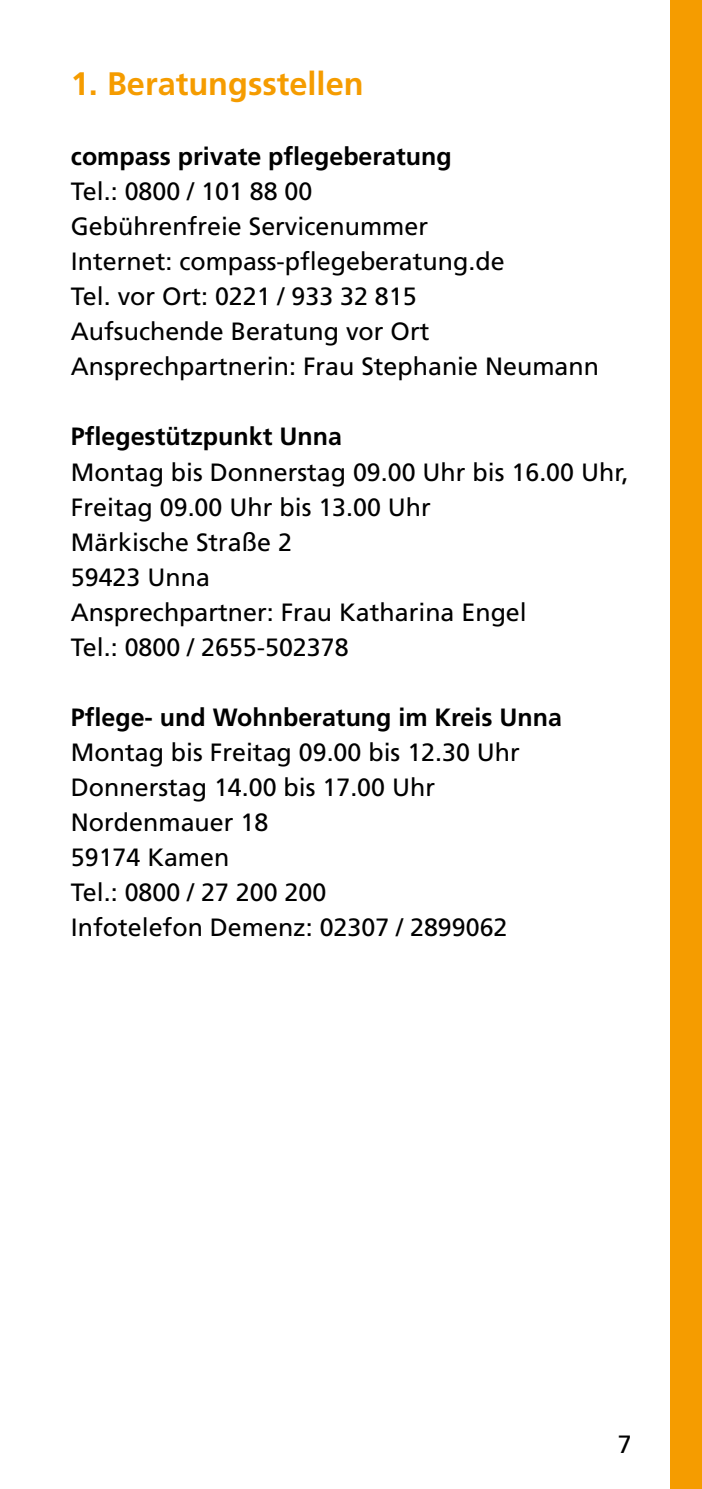
<style>
.page{position:relative;width:702px;height:1489px;background:#fff}
.page>*{position:absolute;margin:0;border:0;box-sizing:border-box;transform-origin:0 0}
.t1{font:700 32.5px "Frutiger LT Std";color:#f59c00}
.t2{font:25px/35px "Frutiger LT Std";color:#000}
.t3{font:700 25px "Frutiger LT Std";color:#000}
</style>
<div class="page">
<div style="left:670px;top:0;width:32px;height:1488px;background:#f59c00"></div>
<h1 class="t1" style="left:71px;top:65px;width:294px">1. Beratungsstellen</h1>
<p class="t3" style="left:71px;top:142px;width:382px">compass private pflegeberatung</p>
<p class="t2" style="left:71px;top:174px;width:529px">Tel.: 0800 / 101 88 00<br>Gebührenfreie Servicenummer<br>Internet: compass-pflegeberatung.de<br>Tel. vor Ort: 0221 / 933 32 815<br>Aufsuchende Beratung vor Ort<br>Ansprechpartnerin: Frau Stephanie Neumann</p>
<p class="t3" style="left:71px;top:422px;width:272px">Pflegestützpunkt Unna</p>
<p class="t2" style="left:71px;top:454px;width:559px">Montag bis Donnerstag 09.00 Uhr bis 16.00 Uhr,<br>Freitag 09.00 Uhr bis 13.00 Uhr<br>Märkische Straße 2<br>59423 Unna<br>Ansprechpartner: Frau Katharina Engel<br>Tel.: 0800 / 2655-502378</p>
<p class="t3" style="left:71px;top:702px;width:492px">Pflege- und Wohnberatung im Kreis Unna</p>
<p class="t2" style="left:71px;top:734px;width:450px">Montag bis Freitag 09.00 bis 12.30 Uhr<br>Donnerstag 14.00 bis 17.00 Uhr<br>Nordenmauer 18<br>59174 Kamen<br>Tel.: 0800 / 27 200 200<br>Infotelefon Demenz: 02307 / 2899062</p>
<p class="t2" style="left:617px;top:1426px;width:15px">7</p>
</div>
